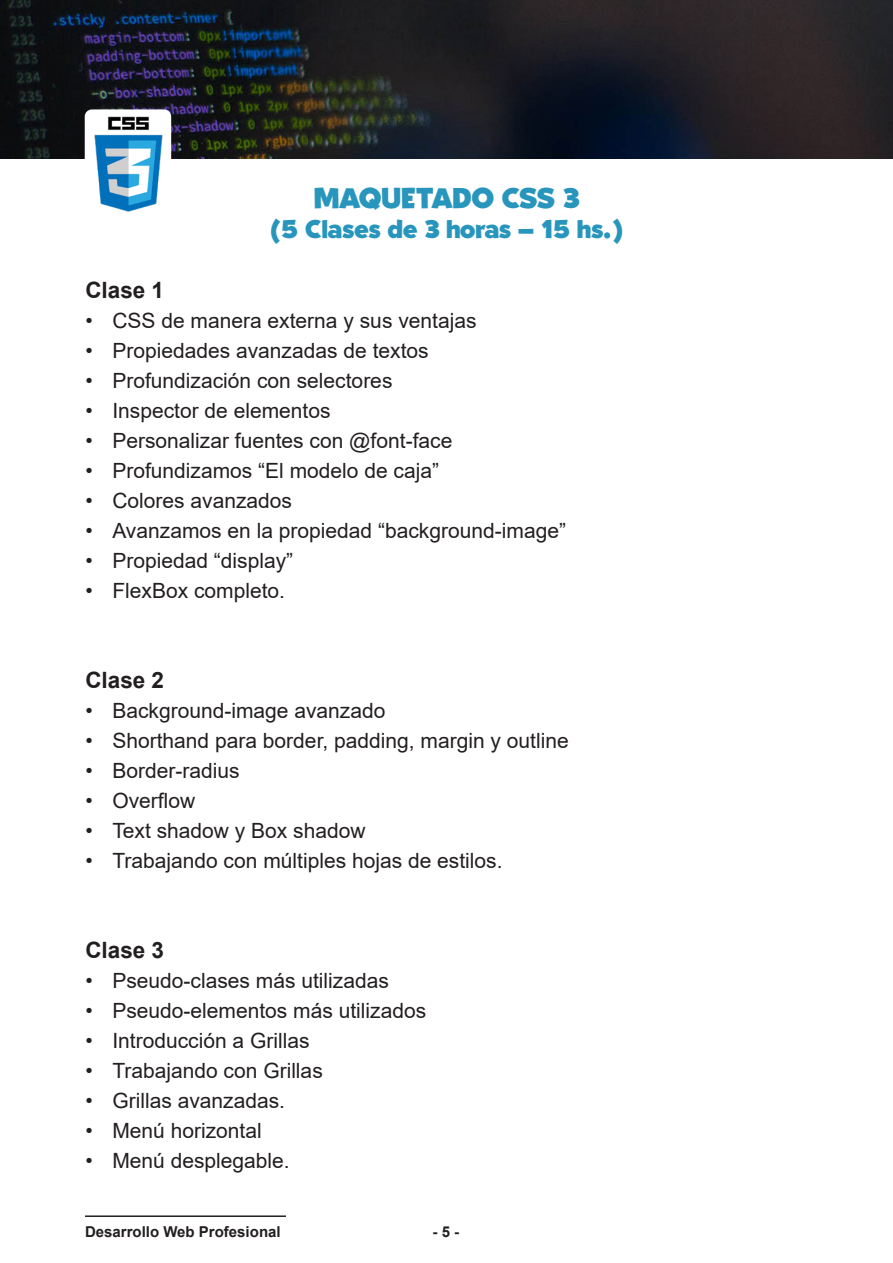
<style>
.page{position:relative;width:893px;height:1263px;background:#fff}
.page>*{position:absolute;margin:0;border:0;box-sizing:border-box;transform-origin:0 0}
.t1{font:30px "Fright Night";color:#2896bc}
.t2{font:27px "Fright Night";color:#2896bc}
.t3{font:700 22.5px "Arial";color:#231f20}
.t4{font:21px "Arial";color:#231f20}
.t5{font:700 15px "Arial";color:#231f20}
</style>
<div class="page">
<hr style="left:85px;top:1215px;width:201px;height:2px;background:#231f20">
<img style="left:0;top:0;width:893px;height:159px">
<div style="left:85px;top:109px;width:86px;height:116px;background:#fff;border-radius:7px"></div>
<img style="left:94px;top:116px;width:69px;height:96px">
<p class="t1" style="left:314px;top:178px;width:267px">MAQUETADO CSS 3</p>
<p class="t2" style="left:266px;top:211px;width:363px">(5 Clases de 3 horas – 15 hs.)</p>
<p class="t3" style="left:85px;top:274px;width:80px">Clase 1</p>
<p class="t4" style="left:85px;top:306px;width:393px">• CSS de manera externa y sus ventajas</p>
<p class="t4" style="left:85px;top:336px;width:345px">• Propiedades avanzadas de textos</p>
<p class="t4" style="left:85px;top:366px;width:309px">• Profundización con selectores</p>
<p class="t4" style="left:85px;top:396px;width:247px">• Inspector de elementos</p>
<p class="t4" style="left:85px;top:426px;width:368px">• Personalizar fuentes con @font-face</p>
<p class="t4" style="left:85px;top:456px;width:355px">• Profundizamos “El modelo de caja”</p>
<p class="t4" style="left:85px;top:486px;width:208px">• Colores avanzados</p>
<p class="t4" style="left:85px;top:516px;width:482px">• Avanzamos en la propiedad “background-image”</p>
<p class="t4" style="left:85px;top:546px;width:209px">• Propiedad “display”</p>
<p class="t4" style="left:85px;top:576px;width:201px">• FlexBox completo.</p>
<p class="t3" style="left:85px;top:664px;width:80px">Clase 2</p>
<p class="t4" style="left:85px;top:696px;width:302px">• Background-image avanzado</p>
<p class="t4" style="left:85px;top:726px;width:485px">• Shorthand para border, padding, margin y outline</p>
<p class="t4" style="left:85px;top:756px;width:156px">• Border-radius</p>
<p class="t4" style="left:85px;top:786px;width:111px">• Overflow</p>
<p class="t4" style="left:85px;top:816px;width:282px">• Text shadow y Box shadow</p>
<p class="t4" style="left:85px;top:846px;width:419px">• Trabajando con múltiples hojas de estilos.</p>
<p class="t3" style="left:85px;top:934px;width:80px">Clase 3</p>
<p class="t4" style="left:85px;top:966px;width:305px">• Pseudo-clases más utilizadas</p>
<p class="t4" style="left:85px;top:996px;width:342px">• Pseudo-elementos más utilizados</p>
<p class="t4" style="left:85px;top:1026px;width:226px">• Introducción a Grillas</p>
<p class="t4" style="left:85px;top:1056px;width:239px">• Trabajando con Grillas</p>
<p class="t4" style="left:85px;top:1086px;width:201px">• Grillas avanzadas.</p>
<p class="t4" style="left:85px;top:1116px;width:178px">• Menú horizontal</p>
<p class="t4" style="left:85px;top:1146px;width:206px">• Menú desplegable.</p>
<p class="t5" style="left:85px;top:1221px;width:197px">Desarrollo Web Profesional</p>
<p class="t5" style="left:432px;top:1221px;width:28px">- 5 -</p>
</div>
